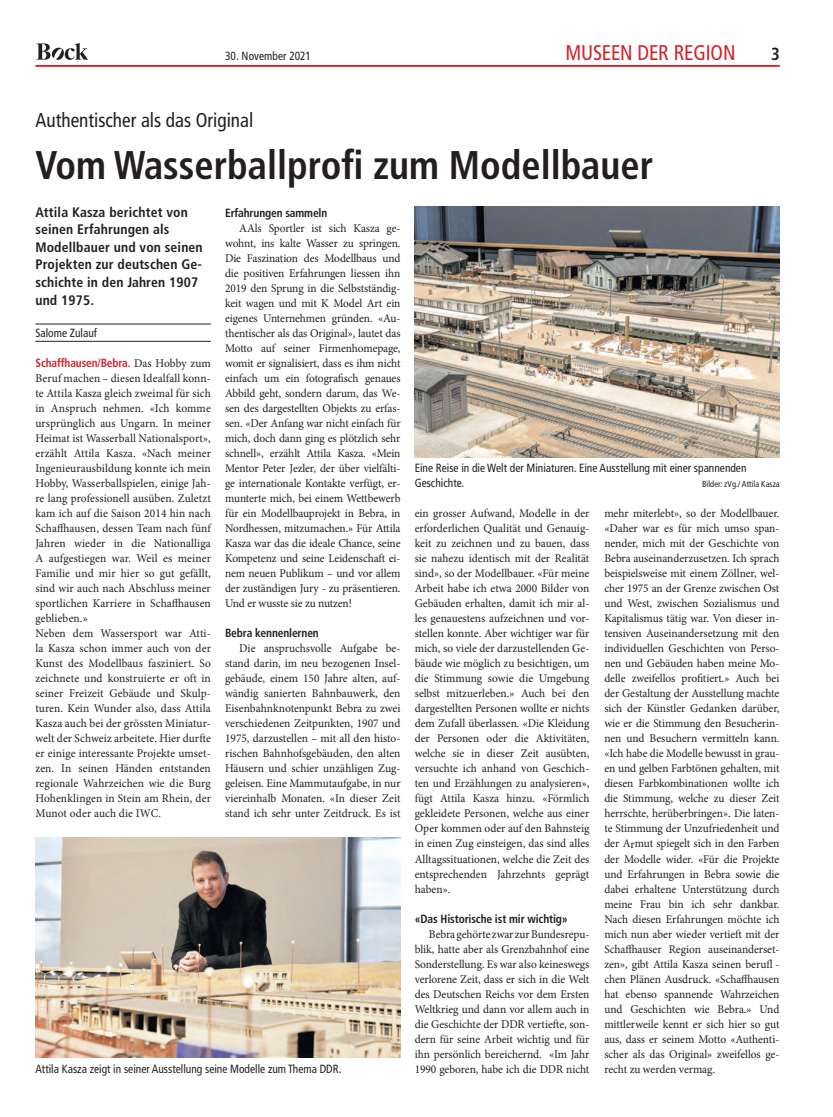
<style>
.page{position:relative;width:833px;height:1117px;background:#fff}
.page>*{position:absolute;margin:0;border:0;box-sizing:border-box;transform-origin:0 0}
.t1{font:700 condensed 40px "Frutiger LT Std";color:#231f20;scale:.96 1}
.t2{font:condensed 21.25px "Frutiger LT Std";letter-spacing:-.01em;color:#d1232a;scale:.96 1}
.t3{font:condensed 20px "Frutiger LT Std";color:#231f20;scale:.96 1}
.t4{font:700 condensed 17.5px "Frutiger LT Std";color:#231f20;scale:.96 1}
.t5{font:700 condensed 13.75px/17.6px "Frutiger LT Std";letter-spacing:.01em;color:#231f20}
.t6{font:11.88px/15px "Minion Pro";letter-spacing:.005em;color:#231f20;text-align:justify;scale:.96 1}
.t7{font:condensed 11.88px/15px "Frutiger LT Std";color:#231f20;scale:.96 1}
.t8{font:700 condensed 11.88px "Frutiger LT Std";letter-spacing:-.01em;color:#231f20;scale:.96 1}
.t9{font:700 condensed 11.88px "Frutiger LT Std";letter-spacing:-.01em;color:#d1232a;scale:.96 1}
.t10{font:condensed 8.75px "Frutiger LT Std";color:#231f20;scale:.96 1}
.s1{font-family:"Minion Pro";font-weight:400;font-stretch:normal;color:#231f20}
</style>
<div class="page">
<hr style="left:35px;top:65px;width:745px;height:2px;background:#d1232a">
<svg style="left:36px;top:43px;width:52px;height:17px"></svg>
<hr style="left:35px;top:323px;width:176px;height:1px;background:#231f20">
<hr style="left:35px;top:341px;width:176px;height:1px;background:#231f20">
<img style="left:415px;top:206px;width:365px;height:251px">
<img style="left:35px;top:837px;width:365px;height:220px">
<p class="t7" style="left:225px;top:48px;width:91px">30. November 2021</p>
<h2 class="t2" style="left:565px;top:40px;width:179px">MUSEEN DER REGION</h2>
<h3 class="t4" style="left:771px;top:43px;width:11px">3</h3>
<h3 class="t3" style="left:35px;top:108px;width:228px">Authentischer als das Original</h3>
<h1 class="t1" style="left:35px;top:142px;width:645px">Vom Wasserballprofi zum Modellbauer</h1>
<p class="t5" style="left:35px;top:203px;width:169px">Attila Kasza berichtet von seinen Erfahrungen als<br>Modellbauer und von seinen<br>Projekten zur deutschen Ge&shy;schichte in den Jahren 1907 und 1975.</p>
<p class="t7" style="left:35px;top:325px;width:66px">Salome Zulauf</p>
<p class="t9" style="left:35px;top:356px;width:184px">Schaffhausen/Bebra. <span class="s1">Das Hobby zum</span></p>
<p class="t6" style="left:35px;top:371px;width:184px;text-align:left">Beruf machen – diesen Idealfall konn&shy;te Attila Kasza gleich zweimal für sich in Anspruch nehmen. «Ich komme ursprünglich aus Ungarn. In meiner Heimat ist Wasserball Nationalsport», erzählt Attila Kasza. «Nach meiner Ingenieurausbildung konnte ich mein Hobby, Wasserballspielen, einige Jah&shy;re lang professionell ausüben. Zuletzt kam ich auf die Saison 2014 hin nach Schaffhausen, dessen Team nach fünf Jahren wieder in die Nationalliga A aufgestiegen war. Weil es meiner Familie und mir hier so gut gefällt, sind wir auch nach Abschluss meiner sportlichen Karriere in Schaffhausen geblieben.»<br>Neben dem Wassersport war Atti&shy;la Kasza schon immer auch von der Kunst des Modellbaus fasziniert. So zeichnete und konstruierte er oft in seiner Freizeit Gebäude und Skulp&shy;turen. Kein Wunder also, dass Attila Kasza auch bei der grössten Miniatur&shy;welt der Schweiz arbeitete. Hier durfte er einige interessante Projekte umset&shy;zen. In seinen Händen entstanden regionale Wahrzeichen wie die Burg Hohenklingen in Stein am Rhein, der Munot oder auch die IWC.</p>
<p class="t8" style="left:225px;top:206px;width:108px">Erfahrungen sammeln</p>
<p class="t6" style="left:225px;top:221px;width:184px;text-indent:14px">AAls Sportler ist sich Kasza ge&shy;wohnt, ins kalte Wasser zu springen.<br>Die Faszination des Modellbaus und die positiven Erfahrungen liessen ihn 2019 den Sprung in die Selbstständig&shy;keit wagen und mit K Model Art ein eigenes Unternehmen gründen. «Au&shy;thentischer als das Original», lautet das Motto auf seiner Firmenhomepage, womit er signalisiert, dass es ihm nicht einfach um ein fotografisch genaues Abbild geht, sondern darum, das We&shy;sen des dargestellten Objekts zu erfas&shy;sen. «Der Anfang war nicht einfach für mich, doch dann ging es plötzlich sehr schnell», erzählt Attila Kasza. «Mein Mentor Peter Jezler, der über vielfälti&shy;ge internationale Kontakte verfügt, er&shy;munterte mich, bei einem Wettbewerb für ein Modellbauprojekt in Bebra, in Nordhessen, mitzumachen.» Für Attila Kasza war das die ideale Chance, seine Kompetenz und seine Leidenschaft ei&shy;nem neuen Publikum – und vor allem der zuständigen Jury - zu präsentieren.<br>Und er wusste sie zu nutzen!</p>
<p class="t8" style="left:225px;top:626px;width:99px">Bebra kennenlernen</p>
<p class="t6" style="left:225px;top:641px;width:184px;text-indent:14px">Die anspruchsvolle Aufgabe be&shy;stand darin, im neu bezogenen Insel&shy;gebäude, einem 150 Jahre alten, auf&shy;wändig sanierten Bahnbauwerk, den Eisenbahnknotenpunkt Bebra zu zwei verschiedenen Zeitpunkten, 1907 und 1975, darzustellen – mit all den histo&shy;rischen Bahnhofsgebäuden, den alten Häusern und schier unzähligen Zug&shy;geleisen. Eine Mammutaufgabe, in nur viereinhalb Monaten. «In dieser Zeit stand ich sehr unter Zeitdruck. Es ist</p>
<p class="t7" style="left:35px;top:1060px;width:320px">Attila Kasza zeigt in seiner Ausstellung seine Modelle zum Thema DDR.</p>
<p class="t7" style="left:415px;top:460px;width:347px">Eine Reise in die Welt der Miniaturen. Eine Ausstellung mit einer spannenden<br>Geschichte.</p>
<p class="t10" style="left:702px;top:479px;width:82px">Bilder: zVg./ Attila Kasza</p>
<p class="t6" style="left:415px;top:506px;width:183px">ein grosser Aufwand, Modelle in der erforderlichen Qualität und Genauig&shy;keit zu zeichnen und zu bauen, dass sie nahezu identisch mit der Realität sind», so der Modellbauer. «Für meine Arbeit habe ich etwa 2000 Bilder von Gebäuden erhalten, damit ich mir al&shy;les genauestens aufzeichnen und vor&shy;stellen konnte. Aber wichtiger war für mich, so viele der darzustellenden Ge&shy;bäude wie möglich zu besichtigen, um die Stimmung sowie die Umgebung selbst mitzuerleben.» Auch bei den dargestellten Personen wollte er nichts dem Zufall überlassen. «Die Kleidung der Personen oder die Aktivitäten, welche sie in dieser Zeit ausübten, versuchte ich anhand von Geschich&shy;ten und Erzählungen zu analysieren», fügt Attila Kasza hinzu. «Förmlich gekleidete Personen, welche aus einer Oper kommen oder auf den Bahnsteig in einen Zug einsteigen, das sind alles Alltagssituationen, welche die Zeit des entsprechenden Jahrzehnts geprägt haben».</p>
<p class="t8" style="left:415px;top:911px;width:161px">«Das Historische ist mir wichtig»</p>
<p class="t6" style="left:415px;top:926px;width:183px;text-indent:14px">Bebra gehörte zwar zur Bundesrepu&shy;blik, hatte aber als Grenzbahnhof eine Sonderstellung. Es war also keineswegs verlorene Zeit, dass er sich in die Welt des Deutschen Reichs vor dem Ersten Weltkrieg und dann vor allem auch in die Geschichte der DDR vertiefte, son&shy;dern für seine Arbeit wichtig und für ihn persönlich bereichernd. «Im Jahr 1990 geboren, habe ich die DDR nicht</p>
<p class="t6" style="left:604px;top:506px;width:184px">mehr miterlebt», so der Modellbauer. «Daher war es für mich umso span&shy;nender, mich mit der Geschichte von Bebra auseinanderzusetzen. Ich sprach beispielsweise mit einem Zöllner, wel&shy;cher 1975 an der Grenze zwischen Ost und West, zwischen Sozialismus und Kapitalismus tätig war. Von dieser in&shy;tensiven Auseinandersetzung mit den individuellen Geschichten von Perso&shy;nen und Gebäuden haben meine Mo&shy;delle zweifellos profitiert.» Auch bei der Gestaltung der Ausstellung machte sich der Künstler Gedanken darüber, wie er die Stimmung den Besucherin&shy;nen und Besuchern vermitteln kann. «Ich habe die Modelle bewusst in grau&shy;en und gelben Farbtönen gehalten, mit diesen Farbkombinationen wollte ich die Stimmung, welche zu dieser Zeit herrschte, herüberbringen». Die laten&shy;te Stimmung der Unzufriedenheit und der Armut spiegelt sich in den Farben der Modelle wider. «Für die Projekte und Erfahrungen in Bebra sowie die dabei erhaltene Unterstützung durch meine Frau bin ich sehr dankbar.<br>Nach diesen Erfahrungen möchte ich mich nun aber wieder vertieft mit der Schaffhauser Region auseinanderset&shy;zen», gibt Attila Kasza seinen berufl - chen Plänen Ausdruck. «Schaffhausen hat ebenso spannende Wahrzeichen und Geschichten wie Bebra.» Und mittlerweile kennt er sich hier so gut aus, dass er seinem Motto «Authenti&shy;scher als das Original» zweifellos ge&shy;recht zu werden vermag.</p>
</div>
